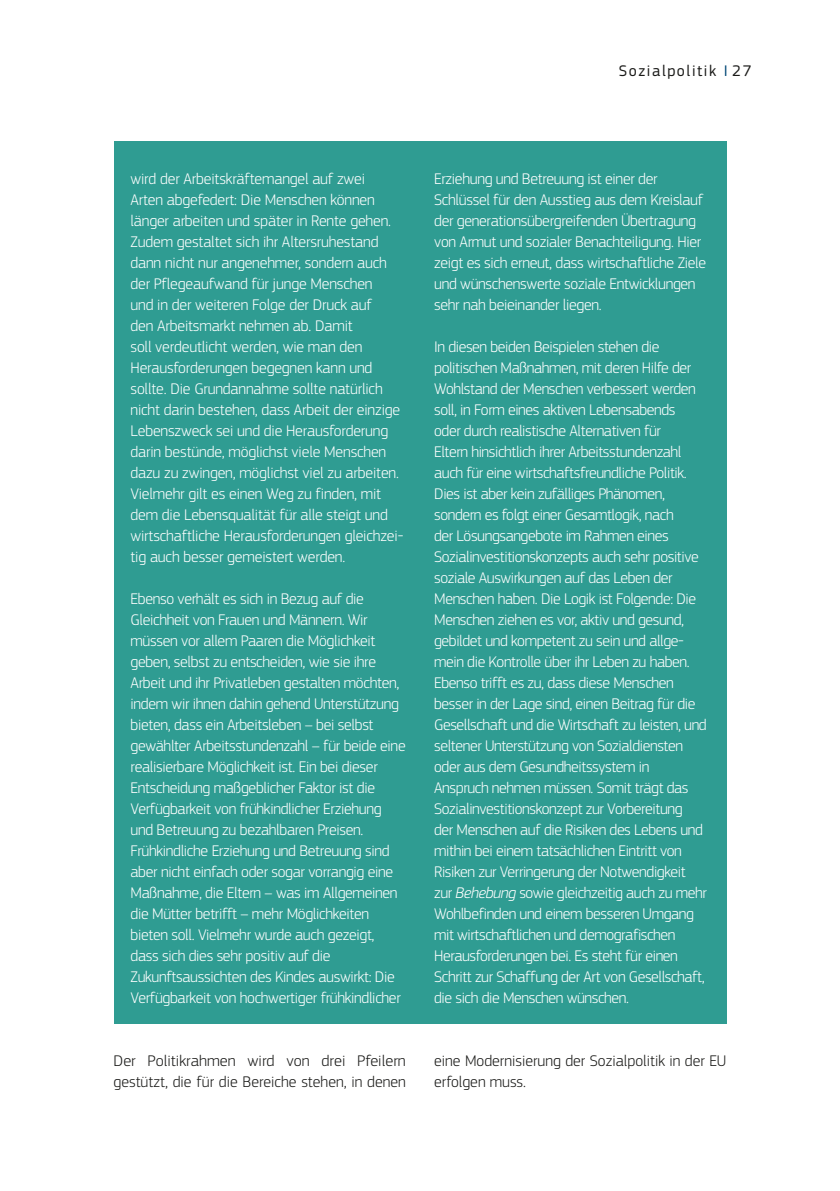
<style>
.page{position:relative;width:840px;height:1191px;background:#fff}
.page>*{position:absolute;margin:0;border:0;box-sizing:border-box;transform-origin:0 0}
.Box_Body{font:300 16px/21px "EC Square Sans Pro";letter-spacing:-.02em;color:#fff}
.Body{font:300 16px/21px "EC Square Sans Pro";color:#1a1a18}
.t1{font:16px "EC Square Sans Pro";letter-spacing:.1em;color:#1a1a18}
.s1{color:#004876}
.s2{font-style:italic}
</style>
<div class="page">
<div style="left:113px;top:142px;width:613px;height:882px;background:#2f9c92"></div>
<p class="t1" style="left:618px;top:61px;width:134px">Sozialpolitik <span class="s1">I</span> 27</p>
<p class="Box_Body" style="left:130px;top:168px;width:274px">wird der Arbeitskräftemangel auf zwei<br>Arten abgefedert: Die Menschen können länger arbeiten und später in Rente gehen.<br>Zudem gestaltet sich ihr Altersruhestand dann nicht nur angenehmer, sondern auch der Pflegeaufwand für junge Menschen<br>und in der weiteren Folge der Druck auf<br>den Arbeitsmarkt nehmen ab. Damit<br>soll verdeutlicht werden, wie man den Herausforderungen begegnen kann und sollte. Die Grundannahme sollte natürlich nicht darin bestehen, dass Arbeit der einzige Lebenszweck sei und die Herausforderung darin bestünde, möglichst viele Menschen dazu zu zwingen, möglichst viel zu arbeiten.<br>Vielmehr gilt es einen Weg zu finden, mit dem die Lebensqualität für alle steigt und wirtschaftliche Herausforderungen gleichzei&shy;tig auch besser gemeistert werden.</p>
<p class="Box_Body" style="left:130px;top:588px;width:276px">Ebenso verhält es sich in Bezug auf die Gleichheit von Frauen und Männern. Wir müssen vor allem Paaren die Möglichkeit geben, selbst zu entscheiden, wie sie ihre Arbeit und ihr Privatleben gestalten möchten, indem wir ihnen dahin gehend Unterstützung bieten, dass ein Arbeitsleben – bei selbst gewählter Arbeitsstundenzahl – für beide eine realisierbare Möglichkeit ist. Ein bei dieser Entscheidung maßgeblicher Faktor ist die Verfügbarkeit von frühkindlicher Erziehung und Betreuung zu bezahlbaren Preisen.<br>Frühkindliche Erziehung und Betreuung sind aber nicht einfach oder sogar vorrangig eine Maßnahme, die Eltern – was im Allgemeinen die Mütter betrifft – mehr Möglichkeiten bieten soll. Vielmehr wurde auch gezeigt, dass sich dies sehr positiv auf die Zukunftsaussichten des Kindes auswirkt: Die Verfügbarkeit von hochwertiger frühkindlicher</p>
<p class="Box_Body" style="left:434px;top:168px;width:273px">Erziehung und Betreuung ist einer der Schlüssel für den Ausstieg aus dem Kreislauf der generationsübergreifenden Übertragung von Armut und sozialer Benachteiligung. Hier zeigt es sich erneut, dass wirtschaftliche Ziele und wünschenswerte soziale Entwicklungen sehr nah beieinander liegen.</p>
<p class="Box_Body" style="left:434px;top:336px;width:274px">In diesen beiden Beispielen stehen die politischen Maßnahmen, mit deren Hilfe der Wohlstand der Menschen verbessert werden soll, in Form eines aktiven Lebensabends<br>oder durch realistische Alternativen für<br>Eltern hinsichtlich ihrer Arbeitsstundenzahl auch für eine wirtschaftsfreundliche Politik.<br>Dies ist aber kein zufälliges Phänomen, sondern es folgt einer Gesamtlogik, nach<br>der Lösungsangebote im Rahmen eines Sozialinvestitionskonzepts auch sehr positive soziale Auswirkungen auf das Leben der Menschen haben. Die Logik ist Folgende: Die Menschen ziehen es vor, aktiv und gesund, gebildet und kompetent zu sein und allge&shy;mein die Kontrolle über ihr Leben zu haben.<br>Ebenso trifft es zu, dass diese Menschen besser in der Lage sind, einen Beitrag für die Gesellschaft und die Wirtschaft zu leisten, und seltener Unterstützung von Sozialdiensten oder aus dem Gesundheitssystem in Anspruch nehmen müssen. Somit trägt das Sozialinvestitionskonzept zur Vorbereitung<br>der Menschen auf die Risiken des Lebens und mithin bei einem tatsächlichen Eintritt von Risiken zur Verringerung der Notwendigkeit zur <span class="s2">Behebung</span> sowie gleichzeitig auch zu mehr Wohlbefinden und einem besseren Umgang mit wirtschaftlichen und demografischen Herausforderungen bei. Es steht für einen Schritt zur Schaffung der Art von Gesellschaft, die sich die Menschen wünschen.</p>
<p class="Body" style="left:113px;top:1050px;width:294px">Der Politikrahmen wird von drei Pfeilern gestützt, die für die Bereiche stehen, in denen</p>
<p class="Body" style="left:434px;top:1050px;width:293px">eine Modernisierung der Sozialpolitik in der EU erfolgen muss.</p>
</div>
